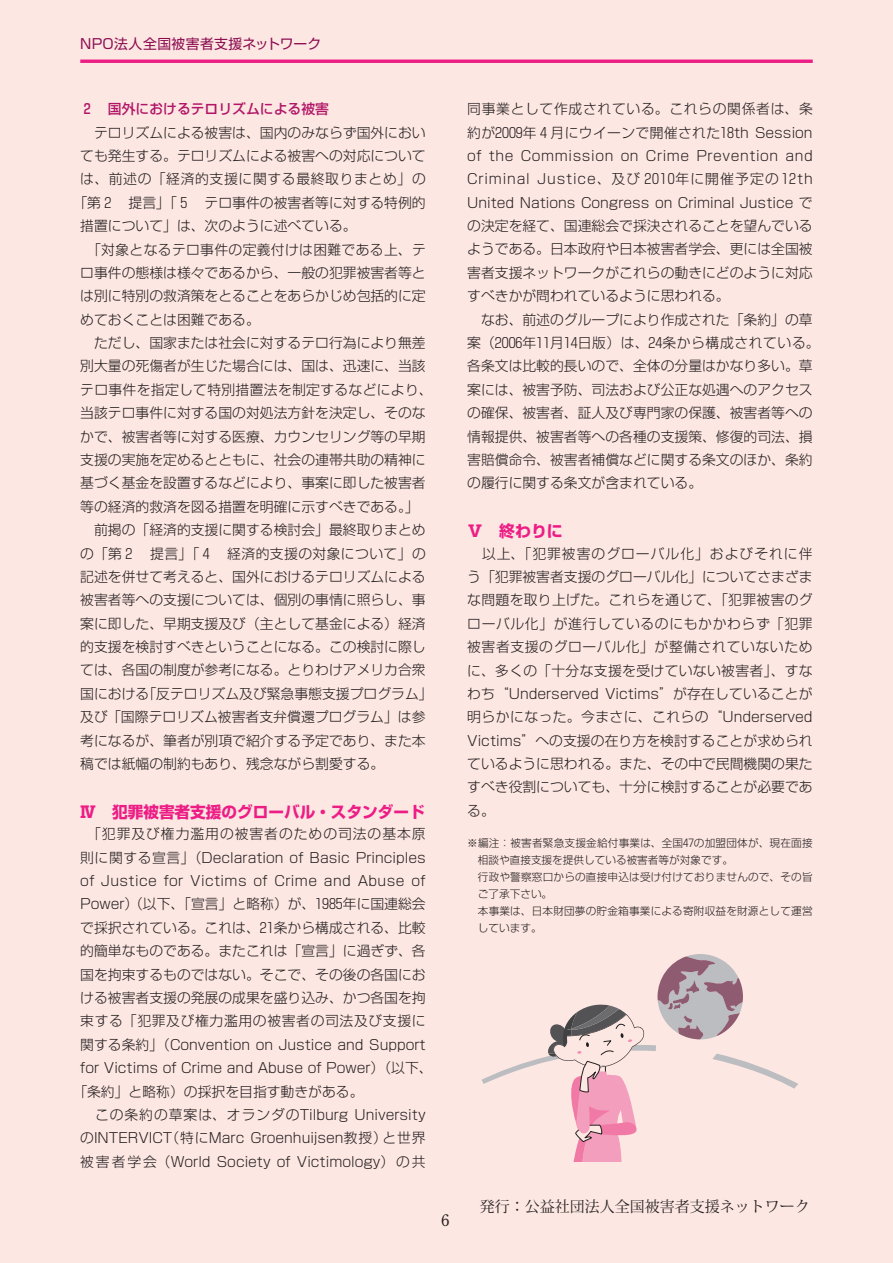
<style>
.page{position:relative;width:893px;height:1263px;background:#fff}
.page>*{position:absolute;margin:0;border:0;box-sizing:border-box;transform-origin:0 0}
.t1{font:700 15.9px "Shin Go Pro";color:#ed1d86}
.t2{font:700 15.9px "Futo Min A101 Pro";color:#231f20}
.t3{font:15px "Koz Min Pr 6 N";color:#221e1f}
.t4{font:300 13.8px/23.4px "Shin Go Pro";color:#231f20}
.t5{font:300 13.8px "Shin Go Pro";letter-spacing:.025em;color:#231f20}
.t6{font:300 13.8px "Shin Go Pro";letter-spacing:.045em;color:#231f20}
.t7{font:300 13.8px "Shin Go Pro";letter-spacing:.02em;color:#231f20}
.t8{font:300 13.8px "Shin Go Pro";letter-spacing:.03em;color:#231f20}
.t9{font:300 13.8px "Shin Go Pro";letter-spacing:.07em;color:#231f20}
.t10{font:13.8px "Shin Go Pro";letter-spacing:.025em;color:#8c0c51}
.t11{font:500 13.8px "Shin Go Pro";color:#b11668}
.t12{font:300 10.65px/17px "Shin Go Pro";letter-spacing:.015em;color:#231f20}
</style>
<div class="page">
<div style="left:0;top:0;width:892px;height:1263px;background:#fde7e2"></div>
<svg style="left:892px;top:0;width:1px;height:1263px"></svg>
<hr style="left:80px;top:60px;width:733px;height:3px;background:#ed1d86">
<svg style="left:482px;top:954px;width:316px;height:207px;background:#efd5d4"></svg>
<p class="t10" style="left:80px;top:32px;width:242px">NPO法人全国被害者支援ネットワーク</p>
<p class="t11" style="left:84px;top:98px;width:247px">2 　国外におけるテロリズムによる被害</p>
<p class="t4" style="left:94px;top:119px;width:333px">テロリズムによる被害は、国内のみならず国外におい</p>
<p class="t4" style="left:80px;top:142px;width:347px">ても発生する。テロリズムによる被害への対応について</p>
<p class="t6" style="left:80px;top:168px;width:347px">は、前述の「経済的支援に関する最終取りまとめ」の</p>
<p class="t4" style="left:73px;top:189px;width:354px">「第 2 　提言」「 5 　テロ事件の被害者等に対する特例的</p>
<p class="t4" style="left:80px;top:212px;width:278px">措置について」は、次のように述べている。</p>
<p class="t5" style="left:80px;top:238px;width:347px">　「対象となるテロ事件の定義付けは困難である上、テ</p>
<p class="t4" style="left:80px;top:259px;width:347px">ロ事件の態様は様々であるから、一般の犯罪被害者等と</p>
<p class="t4" style="left:80px;top:283px;width:347px">は別に特別の救済策をとることをあらかじめ包括的に定</p>
<p class="t4" style="left:80px;top:306px;width:181px">めておくことは困難である。</p>
<p class="t4" style="left:80px;top:329px;width:347px">　ただし、国家または社会に対するテロ行為により無差</p>
<p class="t4" style="left:80px;top:353px;width:347px">別大量の死傷者が生じた場合には、国は、迅速に、当該</p>
<p class="t7" style="left:80px;top:378px;width:354px">テロ事件を指定して特別措置法を制定するなどにより、</p>
<p class="t4" style="left:80px;top:400px;width:347px">当該テロ事件に対する国の対処法方針を決定し、そのな</p>
<p class="t4" style="left:80px;top:423px;width:347px">かで、被害者等に対する医療、カウンセリング等の早期</p>
<p class="t4" style="left:80px;top:446px;width:347px">支援の実施を定めるとともに、社会の連帯共助の精神に</p>
<p class="t4" style="left:80px;top:470px;width:347px">基づく基金を設置するなどにより、事案に即した被害者</p>
<p class="t4" style="left:80px;top:493px;width:340px">等の経済的救済を図る措置を明確に示すべきである。」</p>
<p class="t4" style="left:80px;top:516px;width:347px">　前掲の「経済的支援に関する検討会」最終取りまとめ</p>
<p class="t8" style="left:80px;top:542px;width:347px">の「第 2 　提言」「 4 　経済的支援の対象について」の</p>
<p class="t4" style="left:80px;top:563px;width:347px">記述を併せて考えると、国外におけるテロリズムによる</p>
<p class="t4" style="left:80px;top:587px;width:347px">被害者等への支援については、個別の事情に照らし、事</p>
<p class="t4" style="left:80px;top:610px;width:347px">案に即した、早期支援及び（主として基金による）経済</p>
<p class="t4" style="left:80px;top:633px;width:347px">的支援を検討すべきということになる。この検討に際し</p>
<p class="t4" style="left:80px;top:657px;width:347px">ては、各国の制度が参考になる。とりわけアメリカ合衆</p>
<p class="t4" style="left:80px;top:680px;width:354px">国における「反テロリズム及び緊急事態支援プログラム」</p>
<p class="t4" style="left:80px;top:704px;width:347px">及び 「国際テロリズム被害者支弁償還プログラム」は参</p>
<p class="t4" style="left:80px;top:727px;width:347px">考になるが、筆者が別項で紹介する予定であり、また本</p>
<p class="t4" style="left:80px;top:750px;width:306px">稿では紙幅の制約もあり、残念ながら割愛する。</p>
<p class="t1" style="left:80px;top:799px;width:346px">Ⅳ　犯罪被害者支援のグローバル・スタンダード</p>
<p class="t9" style="left:80px;top:823px;width:347px">　「犯罪及び権力濫用の被害者のための司法の基本原</p>
<p class="t4" style="left:80px;top:844px;width:347px">則に関する宣言」（Declaration of Basic Principles</p>
<p class="t5" style="left:80px;top:869px;width:347px">of Justice for Victims of Crime and Abuse of</p>
<p class="t4" style="left:80px;top:891px;width:347px">Power）（以下、「宣言」と略称）が、1985年に国連総会</p>
<p class="t4" style="left:80px;top:914px;width:347px">で採択されている。これは、21条から構成される、比較</p>
<p class="t4" style="left:80px;top:937px;width:347px">的簡単なものである。またこれは「宣言」に過ぎず、各</p>
<p class="t4" style="left:80px;top:961px;width:347px">国を拘束するものではない。そこで、その後の各国にお</p>
<p class="t4" style="left:80px;top:984px;width:347px">ける被害者支援の発展の成果を盛り込み、かつ各国を拘</p>
<p class="t6" style="left:80px;top:1010px;width:347px">束する「犯罪及び権力濫用の被害者の司法及び支援に</p>
<p class="t4" style="left:80px;top:1031px;width:347px">関する条約」（Convention on Justice and Support</p>
<p class="t4" style="left:80px;top:1054px;width:354px">for Victims of Crime and Abuse of Power）（以下、</p>
<p class="t4" style="left:73px;top:1078px;width:292px">「条約」と略称）の採択を目指す動きがある。</p>
<p class="t4" style="left:80px;top:1101px;width:347px">　この条約の草案は、オランダのTilburg University</p>
<p class="t4" style="left:80px;top:1125px;width:347px">のINTERVICT（特にMarc Groenhuijsen教授）と世界</p>
<p class="t4" style="left:80px;top:1148px;width:347px">被害者学会（World Society of Victimology）の共</p>
<p class="t2" style="left:441px;top:1207px;width:10px">6</p>
<p class="t4" style="left:467px;top:96px;width:354px">同事業として作成されている。これらの関係者は、条約が2009年 4 月にウイーンで開催された18th Session of the Commission on Crime Prevention and<br>Criminal Justice、及び 2010年に開催予定の12th<br>United Nations Congress on Criminal Justice での決定を経て、国連総会で採決されることを望んでいるようである。日本政府や日本被害者学会、更には全国被害者支援ネットワークがこれらの動きにどのように対応すべきかが問われているように思われる。<br>　なお、前述のグループにより作成された「条約」の草案（2006年11月14日版）は、24条から構成されている。各条文は比較的長いので、全体の分量はかなり多い。草案には、被害予防、司法および公正な処遇へのアクセスの確保、被害者、証人及び専門家の保護、被害者等への情報提供、被害者等への各種の支援策、修復的司法、損害賠償命令、被害者補償などに関する条文のほか、条約の履行に関する条文が含まれている。</p>
<p class="t1" style="left:467px;top:518px;width:97px">Ⅴ　終わりに</p>
<p class="t4" style="left:467px;top:540px;width:347px;text-align:justify">　以上、「犯罪被害のグローバル化」およびそれに伴う「犯罪被害者支援のグローバル化」についてさまざまな問題を取り上げた。これらを通じて、「犯罪被害のグローバル化」が進行しているのにもかかわらず「犯罪被害者支援のグローバル化」が整備されていないために、多くの「十分な支援を受けていない被害者」、すなわち“Underserved Victims”が存在していることが明らかになった。今まさに、これらの“Underserved Victims”への支援の在り方を検討することが求められているように思われる。また、その中で民間機関の果たすべき役割についても、十分に検討することが必要である。</p>
<p class="t12" style="left:478px;top:833px;width:336px;text-indent:-11px">※編注：被害者緊急支援金給付事業は、全国47の加盟団体が、現在面接相談や直接支援を提供している被害者等が対象です。<br>行政や警察窓口からの直接申込は受け付けておりませんので、その旨ご了承下さい。<br>本事業は、日本財団夢の貯金箱事業による寄附収益を財源として運営しています。</p>
<p class="t3" style="left:480px;top:1198px;width:331px">発行：公益社団法人全国被害者支援ネットワーク</p>
</div>
